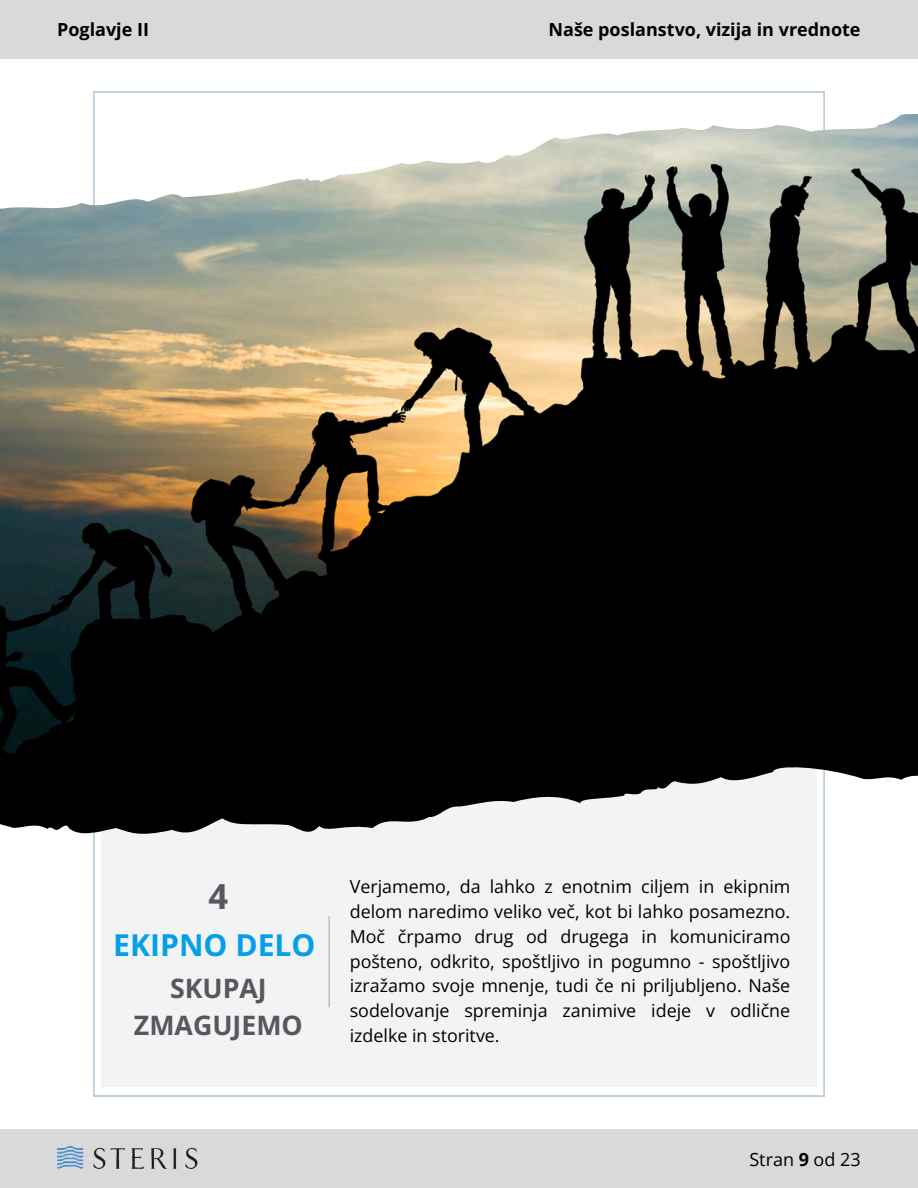
<style>
.page{position:relative;width:918px;height:1188px;background:#fff}
.page>*{position:absolute;margin:0;border:0;box-sizing:border-box;transform-origin:0 0}
.t1{font:700 34.5px "Open Sans";color:#57585b}
.t2{font:700 30.15px "Open Sans";color:#049fe6}
.t3{font:700 26.7px/37.2px "Open Sans";color:#57585b;text-align:center}
.t4{font:700 18px "Open Sans";color:#000}
.t5{font:18px "Open Sans";color:#000}
.t6{font:17.85px/24.8px "Open Sans";color:#000;text-align:justify}
.s1{font-weight:700}
</style>
<div class="page">
<div style="left:101px;top:733px;width:716px;height:354px;background:#f2f3f5"></div>
<img style="left:0;top:110px;width:918px;height:724px">
<hr style="left:329px;top:916px;width:1px;height:91px;background:#000">
<div style="left:0;top:1130px;width:918px;height:58px;background:#d9d9d9"></div>
<img style="left:57px;top:1146px;width:141px;height:23px">
<div style="left:0;top:0;width:918px;height:58px;background:#d9d9d9"></div>
<h1 class="t4" style="left:57px;top:17px;width:93px">Poglavje II</h1>
<p class="t4" style="left:549px;top:17px;width:314px">Naše poslanstvo, vizija in vrednote</p>
<p class="t1" style="left:209px;top:872px;width:21px">4</p>
<p class="t2" style="left:113px;top:924px;width:204px">EKIPNO DELO</p>
<p class="t3" style="left:134px;top:969px;width:170px">SKUPAJ<br>ZMAGUJEMO</p>
<h2 class="t6" style="left:350px;top:874px;width:442px">Verjamemo, da lahko z enotnim ciljem in ekipnim delom naredimo veliko več, kot bi lahko posamezno.<br>Moč črpamo drug od drugega in komuniciramo pošteno, odkrito, spoštljivo in pogumno - spoštljivo izražamo svoje mnenje, tudi če ni priljubljeno. Naše sodelovanje spreminja zanimive ideje v odlične izdelke in storitve.</h2>
<p class="t5" style="left:749px;top:1146px;width:113px">Stran <span class="s1">9</span> od 23</p>
</div>
